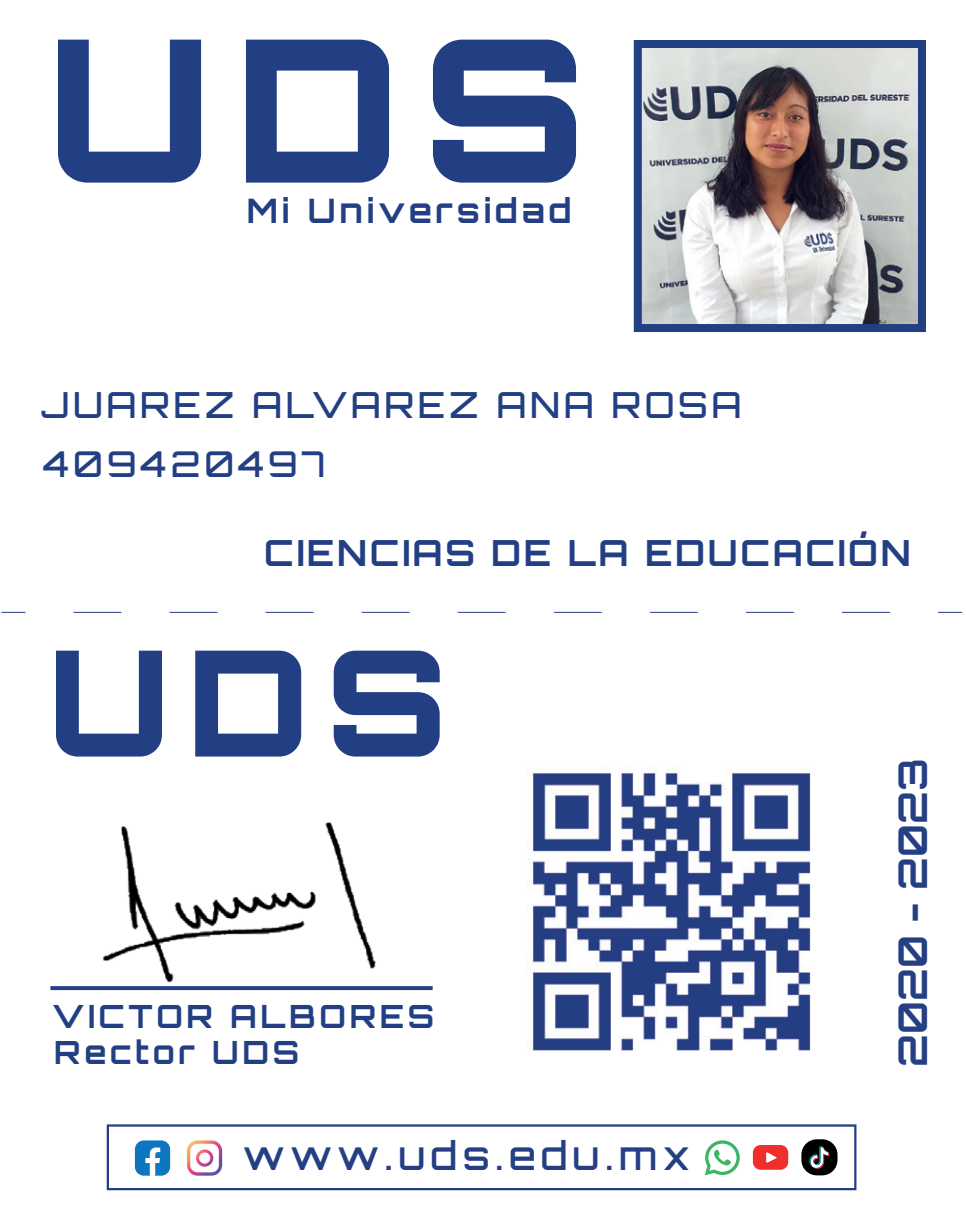
<style>
.page{position:relative;width:966px;height:1227px;background:#fff}
.page>*{position:absolute;margin:0;border:0;box-sizing:border-box;transform-origin:0 0}
.t1{font:700 39.6px "Orbitron";color:#243f84}
.t2{font:500 39.2px "Orbitron";letter-spacing:.135em;color:#243f84}
.t3{font:700 36px "Orbitron";letter-spacing:.075em;color:#233f83}
.t4{font:500 36px "Orbitron";letter-spacing:.1em;color:#233f83}
.t5{font:500 35.6px "Orbitron";letter-spacing:.115em;color:#233f83}
.t6{font:700 33.6px "Orbitron";letter-spacing:.115em;color:#233f83}
.t7{font:700 32px/36px "Orbitron";letter-spacing:.115em;color:#233f83}
</style>
<div class="page">
<img style="left:642px;top:49px;width:274px;height:274px">
<div style="left:633px;top:40px;width:292px;height:292px;border:8px solid #233f83"></div>
<svg style="left:58px;top:40px;width:143px;height:143px"></svg>
<svg style="left:246px;top:40px;width:143px;height:143px"></svg>
<svg style="left:433px;top:40px;width:143px;height:143px"></svg>
<svg style="left:56px;top:651px;width:106px;height:105px"></svg>
<svg style="left:195px;top:651px;width:106px;height:105px"></svg>
<svg style="left:334px;top:651px;width:105px;height:105px"></svg>
<div style="left:50px;top:986px;width:382px;height:4px;border:2px solid #233f83"></div>
<img style="left:94px;top:822px;width:288px;height:169px">
<img style="left:531px;top:770px;width:280px;height:281px">
<svg style="left:1px;top:612px;width:24px;height:1px"></svg>
<svg style="left:73px;top:612px;width:817px;height:1px"></svg>
<svg style="left:938px;top:612px;width:23px;height:1px"></svg>
<svg style="left:187px;top:1140px;width:35px;height:36px"></svg>
<svg style="left:705px;top:1140px;width:34px;height:35px"></svg>
<svg style="left:752px;top:1145px;width:36px;height:25px"></svg>
<div style="left:107px;top:1124px;width:749px;height:66px;border:2px solid #243f84"></div>
<div style="left:801px;top:1139px;width:36px;height:36px;background:#000001;border-radius:15px"></div>
<svg style="left:809px;top:1146px;width:20px;height:23px"></svg>
<svg style="left:135px;top:1140px;width:35px;height:36px"></svg>
<p class="t6" style="left:247px;top:191px;width:326px">Mi Universidad</p>
<p class="t4" style="left:41px;top:382px;width:701px">JUAREZ ALVAREZ ANA ROSA</p>
<p class="t5" style="left:43px;top:442px;width:283px">409420497</p>
<p class="t3" style="left:264px;top:531px;width:648px">CIENCIAS DE LA EDUCACIÓN</p>
<p class="t7" style="left:52px;top:998px;width:383px">VICTOR ALBORES<br>Rector UDS</p>
<p class="t2" style="left:243px;top:1131px;width:448px">www.uds.edu.mx</p>
<p class="t1" style="left:888px;top:1067px;width:310px;rotate:-90deg">2020 - 2023</p>
</div>
